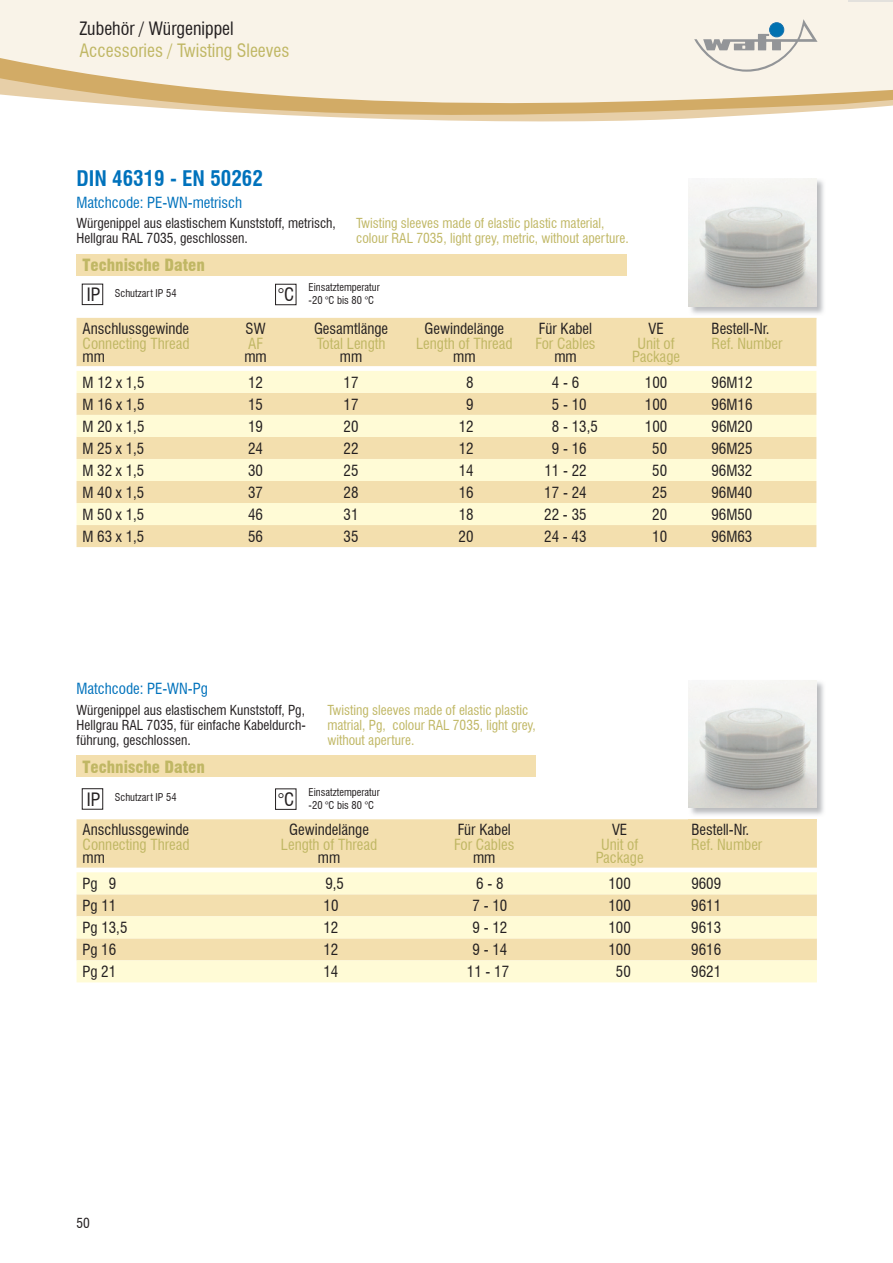
<style>
.page{position:relative;width:893px;height:1263px;background:#fff}
.page>*{position:absolute;margin:0;border:0;box-sizing:border-box;transform-origin:0 0}
.t1{font:700 condensed 21px "Swiss 721 BT";color:#0072bc}
.t2{font:condensed 18px "Swiss 721 BT";color:#c0b764}
.t3{font:condensed 18px "Swiss 721 BT";color:#231f20}
.t4{font:900 condensed 16.5px "Swiss 721 BT";color:#c0b764}
.t5{font:condensed 15px "Swiss 721 BT";color:#231f20}
.t6{font:condensed 15px "Swiss 721 BT";color:#c0b764}
.t7{font:condensed 15px "Swiss 721 BT";color:#0072bc}
.t8{font:condensed 13.5px/15px "Swiss 721 BT";color:#c0b764}
.t9{font:condensed 13.5px/15px "Swiss 721 BT";color:#231f20}
.t10{font:condensed 10.5px/12.6px "Swiss 721 BT";color:#231f20}
</style>
<div class="page">
<div style="left:0;top:0;width:893px;height:8px;background:#f9f3e8"></div>
<svg style="left:0;top:8px;width:893px;height:114px;background:#f3e8d5"></svg>
<svg style="left:694px;top:19px;width:123px;height:53px;background:#e0ded8"></svg>
<hr style="left:848px;top:0;width:45px;height:1px;background:#e3e1dd">
<div style="left:77px;top:318px;width:739px;height:229px;background:#f3dfae"></div>
<svg style="left:77px;top:366px;width:739px;height:5px"></svg>
<svg style="left:77px;top:371px;width:739px;height:154px;background:#f9efc4"></svg>
<div style="left:77px;top:819px;width:740px;height:49px;background:#f3dfae"></div>
<svg style="left:77px;top:872px;width:740px;height:110px;background:#faf0c6"></svg>
<div style="left:77px;top:254px;width:550px;height:21px;background:#f3dfae"></div>
<div style="left:77px;top:755px;width:459px;height:22px;background:#f3dfae"></div>
<div style="left:82px;top:284px;width:21px;height:21px;border:1px solid #231f20"></div>
<div style="left:275px;top:284px;width:21px;height:21px;border:1px solid #231f20"></div>
<div style="left:82px;top:788px;width:21px;height:22px;border:1px solid #231f20"></div>
<div style="left:275px;top:788px;width:21px;height:22px;border:1px solid #231f20"></div>
<img style="left:688px;top:178px;width:136px;height:142px">
<img style="left:688px;top:318px;width:128px;height:2px">
<img style="left:689px;top:179px;width:127px;height:127px">
<img style="left:688px;top:680px;width:136px;height:135px">
<img style="left:688px;top:819px;width:129px;height:2px">
<img style="left:689px;top:680px;width:127px;height:128px">
<p class="t3" style="left:79px;top:18px;width:156px">Zubehör / Würgenippel</p>
<p class="t2" style="left:79px;top:39px;width:212px">Accessories / Twisting Sleeves</p>
<h1 class="t1" style="left:77px;top:166px;width:188px">DIN 46319 - EN 50262</h1>
<p class="t9" style="left:77px;top:216px;width:261px">Würgenippel aus elastischem Kunststoff, metrisch,<br>Hellgrau RAL 7035, geschlossen.</p>
<p class="t7" style="left:77px;top:194px;width:167px">Matchcode: PE-WN-metrisch</p>
<p class="t4" style="left:83px;top:255px;width:124px">Technische Daten</p>
<p class="t8" style="left:356px;top:216px;width:274px">Twisting sleeves made of elastic plastic material, colour RAL 7035, light grey, metric, without aperture.</p>
<p class="t3" style="left:87px;top:284px;width:15px">IP</p>
<p class="t10" style="left:278px;top:281px;width:103px;text-indent:31px">Einsatztemperatur <sup>°C</sup> -20 °C bis 80 °C</p>
<p class="t10" style="left:115px;top:287px;width:63px">Schutzart IP 54</p>
<p class="t5" style="left:83px;top:319px;width:108px">Anschlussgewinde</p>
<p class="t5" style="left:246px;top:319px;width:21px">SW</p>
<p class="t5" style="left:314px;top:319px;width:76px">Gesamtlänge</p>
<p class="t5" style="left:424px;top:319px;width:81px">Gewindelänge</p>
<p class="t5" style="left:539px;top:319px;width:55px">Für Kabel</p>
<p class="t5" style="left:648px;top:319px;width:17px">VE</p>
<p class="t5" style="left:712px;top:319px;width:59px">Bestell-Nr.</p>
<p class="t6" style="left:83px;top:334px;width:109px">Connecting Thread</p>
<p class="t6" style="left:248px;top:334px;width:16px">AF</p>
<p class="t6" style="left:317px;top:334px;width:70px">Total Length</p>
<p class="t6" style="left:416px;top:334px;width:98px">Length of Thread</p>
<p class="t6" style="left:536px;top:334px;width:62px">For Cables</p>
<p class="t6" style="left:637px;top:334px;width:39px">Unit of</p>
<p class="t6" style="left:712px;top:334px;width:73px">Ref. Number</p>
<p class="t5" style="left:83px;top:348px;width:24px">mm</p>
<p class="t5" style="left:244px;top:348px;width:24px">mm</p>
<p class="t5" style="left:340px;top:348px;width:24px">mm</p>
<p class="t5" style="left:453px;top:348px;width:24px">mm</p>
<p class="t5" style="left:554px;top:348px;width:24px">mm</p>
<p class="t6" style="left:632px;top:348px;width:49px">Package</p>
<p class="t5" style="left:83px;top:373px;width:63px">M 12 x 1,5</p>
<p class="t5" style="left:248px;top:373px;width:16px">12</p>
<p class="t5" style="left:344px;top:373px;width:16px">17</p>
<p class="t5" style="left:466px;top:373px;width:9px">8</p>
<p class="t5" style="left:552px;top:373px;width:29px">4 - 6</p>
<p class="t5" style="left:645px;top:373px;width:24px">100</p>
<p class="t5" style="left:712px;top:373px;width:42px">96M12</p>
<p class="t5" style="left:83px;top:395px;width:63px">M 16 x 1,5</p>
<p class="t5" style="left:248px;top:395px;width:16px">15</p>
<p class="t5" style="left:344px;top:395px;width:16px">17</p>
<p class="t5" style="left:466px;top:395px;width:9px">9</p>
<p class="t5" style="left:552px;top:395px;width:36px">5 - 10</p>
<p class="t5" style="left:645px;top:395px;width:24px">100</p>
<p class="t5" style="left:711px;top:395px;width:42px">96M16</p>
<p class="t5" style="left:83px;top:417px;width:63px">M 20 x 1,5</p>
<p class="t5" style="left:248px;top:417px;width:16px">19</p>
<p class="t5" style="left:344px;top:417px;width:16px">20</p>
<p class="t5" style="left:459px;top:417px;width:16px">12</p>
<p class="t5" style="left:552px;top:417px;width:48px">8 - 13,5</p>
<p class="t5" style="left:645px;top:417px;width:24px">100</p>
<p class="t5" style="left:711px;top:417px;width:42px">96M20</p>
<p class="t5" style="left:83px;top:439px;width:63px">M 25 x 1,5</p>
<p class="t5" style="left:248px;top:439px;width:16px">24</p>
<p class="t5" style="left:344px;top:439px;width:16px">22</p>
<p class="t5" style="left:459px;top:439px;width:16px">12</p>
<p class="t5" style="left:552px;top:439px;width:36px">9 - 16</p>
<p class="t5" style="left:652px;top:439px;width:16px">50</p>
<p class="t5" style="left:711px;top:439px;width:42px">96M25</p>
<p class="t5" style="left:82px;top:461px;width:63px">M 32 x 1,5</p>
<p class="t5" style="left:248px;top:461px;width:16px">30</p>
<p class="t5" style="left:344px;top:461px;width:16px">25</p>
<p class="t5" style="left:459px;top:461px;width:16px">14</p>
<p class="t5" style="left:544px;top:461px;width:44px">11 - 22</p>
<p class="t5" style="left:652px;top:461px;width:16px">50</p>
<p class="t5" style="left:711px;top:461px;width:42px">96M32</p>
<p class="t5" style="left:82px;top:483px;width:63px">M 40 x 1,5</p>
<p class="t5" style="left:248px;top:483px;width:16px">37</p>
<p class="t5" style="left:344px;top:483px;width:16px">28</p>
<p class="t5" style="left:459px;top:483px;width:16px">16</p>
<p class="t5" style="left:544px;top:483px;width:44px">17 - 24</p>
<p class="t5" style="left:652px;top:483px;width:16px">25</p>
<p class="t5" style="left:711px;top:483px;width:42px">96M40</p>
<p class="t5" style="left:82px;top:505px;width:63px">M 50 x 1,5</p>
<p class="t5" style="left:248px;top:505px;width:16px">46</p>
<p class="t5" style="left:344px;top:505px;width:16px">31</p>
<p class="t5" style="left:459px;top:505px;width:16px">18</p>
<p class="t5" style="left:544px;top:505px;width:44px">22 - 35</p>
<p class="t5" style="left:652px;top:505px;width:16px">20</p>
<p class="t5" style="left:711px;top:505px;width:42px">96M50</p>
<p class="t5" style="left:82px;top:527px;width:63px">M 63 x 1,5</p>
<p class="t5" style="left:248px;top:527px;width:16px">56</p>
<p class="t5" style="left:344px;top:527px;width:16px">35</p>
<p class="t5" style="left:459px;top:527px;width:16px">20</p>
<p class="t5" style="left:544px;top:527px;width:44px">24 - 43</p>
<p class="t5" style="left:652px;top:527px;width:16px">10</p>
<p class="t5" style="left:711px;top:527px;width:42px">96M63</p>
<p class="t7" style="left:77px;top:679px;width:133px">Matchcode: PE-WN-Pg</p>
<p class="t9" style="left:77px;top:702px;width:231px;text-align:justify">Würgenippel aus elastischem Kunststoff, Pg, Hellgrau RAL 7035, für einfache Kabeldurch&shy;führung, geschlossen.</p>
<p class="t4" style="left:83px;top:757px;width:124px">Technische Daten</p>
<p class="t8" style="left:327px;top:702px;width:210px">Twisting sleeves made of elastic plastic matrial, Pg, colour RAL 7035, light grey, without aperture.</p>
<p class="t3" style="left:87px;top:788px;width:15px">IP</p>
<p class="t10" style="left:278px;top:786px;width:103px;text-indent:31px">Einsatztemperatur <sup>°C</sup> -20 °C bis 80 °C</p>
<p class="t10" style="left:115px;top:791px;width:63px">Schutzart IP 54</p>
<p class="t5" style="left:83px;top:820px;width:108px">Anschlussgewinde</p>
<p class="t5" style="left:289px;top:820px;width:81px">Gewindelänge</p>
<p class="t5" style="left:458px;top:820px;width:55px">Für Kabel</p>
<p class="t5" style="left:612px;top:820px;width:17px">VE</p>
<p class="t5" style="left:691px;top:820px;width:59px">Bestell-Nr.</p>
<p class="t6" style="left:83px;top:836px;width:109px">Connecting Thread</p>
<p class="t6" style="left:281px;top:836px;width:98px">Length of Thread</p>
<p class="t6" style="left:454px;top:836px;width:62px">For Cables</p>
<p class="t6" style="left:601px;top:836px;width:39px">Unit of</p>
<p class="t6" style="left:691px;top:836px;width:73px">Ref. Number</p>
<p class="t5" style="left:83px;top:849px;width:24px">mm</p>
<p class="t5" style="left:318px;top:849px;width:24px">mm</p>
<p class="t5" style="left:473px;top:849px;width:24px">mm</p>
<p class="t6" style="left:596px;top:849px;width:49px">Package</p>
<p class="t5" style="left:83px;top:874px;width:35px">Pg 9</p>
<p class="t5" style="left:325px;top:874px;width:20px">9,5</p>
<p class="t5" style="left:476px;top:874px;width:29px">6 - 8</p>
<p class="t5" style="left:608px;top:874px;width:24px">100</p>
<p class="t5" style="left:691px;top:874px;width:31px">9609</p>
<p class="t5" style="left:83px;top:896px;width:35px">Pg 11</p>
<p class="t5" style="left:324px;top:896px;width:16px">10</p>
<p class="t5" style="left:472px;top:896px;width:36px">7 - 10</p>
<p class="t5" style="left:608px;top:896px;width:24px">100</p>
<p class="t5" style="left:691px;top:896px;width:31px">9611</p>
<p class="t5" style="left:83px;top:918px;width:46px">Pg 13,5</p>
<p class="t5" style="left:323px;top:918px;width:16px">12</p>
<p class="t5" style="left:472px;top:918px;width:36px">9 - 12</p>
<p class="t5" style="left:608px;top:918px;width:24px">100</p>
<p class="t5" style="left:691px;top:918px;width:31px">9613</p>
<p class="t5" style="left:83px;top:941px;width:35px">Pg 16</p>
<p class="t5" style="left:323px;top:941px;width:16px">12</p>
<p class="t5" style="left:472px;top:941px;width:36px">9 - 14</p>
<p class="t5" style="left:608px;top:941px;width:24px">100</p>
<p class="t5" style="left:691px;top:941px;width:31px">9616</p>
<p class="t5" style="left:82px;top:963px;width:35px">Pg 21</p>
<p class="t5" style="left:323px;top:963px;width:16px">14</p>
<p class="t5" style="left:467px;top:963px;width:44px">11 - 17</p>
<p class="t5" style="left:616px;top:963px;width:16px">50</p>
<p class="t5" style="left:691px;top:963px;width:31px">9621</p>
<p class="t9" style="left:77px;top:1215px;width:15px">50</p>
</div>
